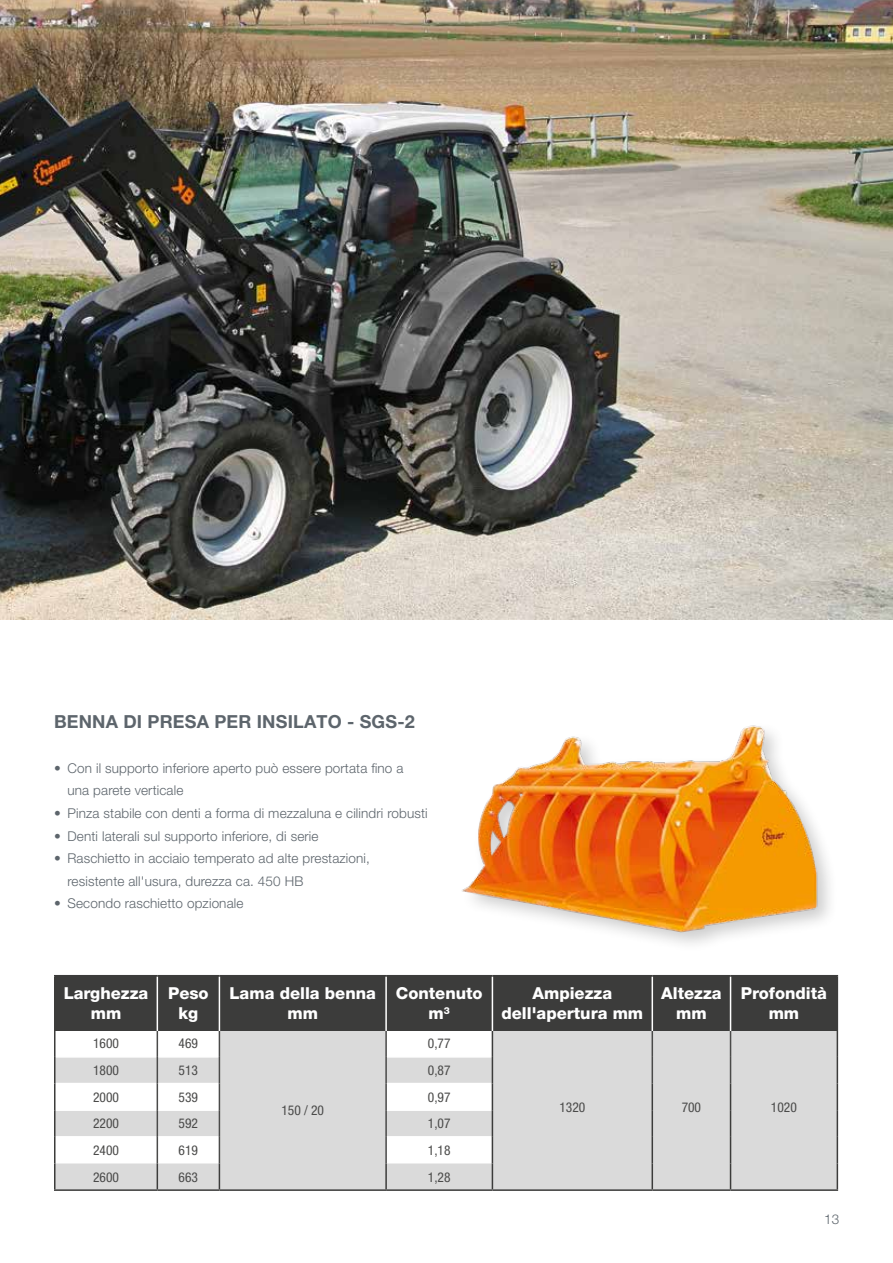
<style>
.page{position:relative;width:893px;height:1263px;background:#fff}
.page>*{position:absolute;margin:0;border:0;box-sizing:border-box;transform-origin:0 0}
.t1{font:700 18px "Helvetica Neue LT Pro";letter-spacing:.01em;color:#5d656c}
.t2{font:800 16.5px/19.8px "Helvetica Neue LT Pro";color:#fff;text-align:center}
.t3{font:300 13.5px/22.5px "Helvetica Neue LT Pro";letter-spacing:.01em;color:#5d656c}
.t4{font:condensed 13.5px "Helvetica Neue LT Pro";color:#4a4a49}
</style>
<div class="page">
<img style="left:462px;top:725px;width:365px;height:219px">
<img style="left:0;top:0;width:893px;height:619px">
<hr style="left:219px;top:1189px;width:167px;height:2px;background:#3c3c3b">
<hr style="left:54px;top:975px;width:103px;height:1px;background:#3c3c3b">
<hr style="left:54px;top:976px;width:2px;height:55px;background:#3c3c3b">
<hr style="left:157px;top:975px;width:62px;height:1px;background:#3c3c3b">
<hr style="left:219px;top:975px;width:167px;height:1px;background:#3c3c3b">
<hr style="left:386px;top:975px;width:106px;height:1px;background:#3c3c3b">
<hr style="left:492px;top:975px;width:160px;height:1px;background:#3c3c3b">
<hr style="left:652px;top:975px;width:78px;height:1px;background:#3c3c3b">
<hr style="left:730px;top:975px;width:108px;height:1px;background:#3c3c3b">
<hr style="left:54px;top:1031px;width:2px;height:26px;background:#3c3c3b">
<hr style="left:54px;top:1057px;width:2px;height:26px;background:#3c3c3b">
<hr style="left:54px;top:1083px;width:2px;height:27px;background:#3c3c3b">
<hr style="left:54px;top:1110px;width:2px;height:27px;background:#3c3c3b">
<hr style="left:54px;top:1137px;width:2px;height:26px;background:#3c3c3b">
<hr style="left:54px;top:1163px;width:2px;height:26px;background:#3c3c3b">
<hr style="left:54px;top:1189px;width:103px;height:2px;background:#3c3c3b">
<hr style="left:157px;top:1189px;width:62px;height:2px;background:#3c3c3b">
<hr style="left:386px;top:1189px;width:106px;height:2px;background:#3c3c3b">
<svg style="left:55px;top:976px;width:783px;height:213px;background:#b4b4b4"></svg>
<hr style="left:492px;top:1189px;width:160px;height:2px;background:#3c3c3b">
<hr style="left:652px;top:1189px;width:78px;height:2px;background:#3c3c3b">
<hr style="left:730px;top:1189px;width:108px;height:2px;background:#3c3c3b">
<h1 class="t1" style="left:54px;top:710px;width:362px">BENNA DI PRESA PER INSILATO - SGS-2</h1>
<p class="t3" style="left:68px;top:757px;width:337px;text-indent:-14px">• Con il supporto inferiore aperto può essere portata fino a una parete verticale</p>
<p class="t3" style="left:54px;top:802px;width:375px">• Pinza stabile con denti a forma di mezzaluna e cilindri robusti</p>
<p class="t3" style="left:54px;top:824px;width:266px">• Denti laterali sul supporto inferiore, di serie</p>
<p class="t3" style="left:68px;top:847px;width:304px;text-indent:-14px">• Raschietto in acciaio temperato ad alte prestazioni, resistente all'usura, durezza ca. 450 HB</p>
<p class="t3" style="left:54px;top:892px;width:191px">• Secondo raschietto opzionale</p>
<p class="t2" style="left:64px;top:983px;width:86px">Larghezza mm</p>
<p class="t2" style="left:168px;top:983px;width:42px">Peso kg</p>
<p class="t2" style="left:230px;top:983px;width:148px">Lama della benna mm</p>
<p class="t2" style="left:396px;top:983px;width:88px">Contenuto m<sup>3</sup></p>
<p class="t2" style="left:501px;top:983px;width:143px">Ampiezza dell'apertura mm</p>
<p class="t2" style="left:661px;top:983px;width:62px">Altezza mm</p>
<p class="t2" style="left:741px;top:983px;width:88px">Profondità mm</p>
<p class="t4" style="left:93px;top:1036px;width:27px">1600</p>
<p class="t4" style="left:179px;top:1036px;width:21px">469</p>
<p class="t4" style="left:428px;top:1036px;width:24px">0,77</p>
<p class="t4" style="left:93px;top:1062px;width:27px">1800</p>
<p class="t4" style="left:179px;top:1062px;width:21px">513</p>
<p class="t4" style="left:428px;top:1062px;width:24px">0,87</p>
<p class="t4" style="left:93px;top:1089px;width:27px">2000</p>
<p class="t4" style="left:179px;top:1089px;width:21px">539</p>
<p class="t4" style="left:428px;top:1089px;width:24px">0,97</p>
<p class="t4" style="left:281px;top:1102px;width:44px">150 / 20</p>
<p class="t4" style="left:93px;top:1116px;width:27px">2200</p>
<p class="t4" style="left:179px;top:1116px;width:21px">592</p>
<p class="t4" style="left:428px;top:1116px;width:24px">1,07</p>
<p class="t4" style="left:93px;top:1142px;width:27px">2400</p>
<p class="t4" style="left:179px;top:1142px;width:21px">619</p>
<p class="t4" style="left:428px;top:1142px;width:24px">1,18</p>
<p class="t4" style="left:93px;top:1169px;width:27px">2600</p>
<p class="t4" style="left:179px;top:1169px;width:21px">663</p>
<p class="t4" style="left:428px;top:1169px;width:24px">1,28</p>
<p class="t4" style="left:559px;top:1099px;width:27px">1320</p>
<p class="t4" style="left:682px;top:1099px;width:21px">700</p>
<p class="t4" style="left:771px;top:1099px;width:27px">1020</p>
<p class="t3" style="left:824px;top:1207px;width:17px">13</p>
</div>
